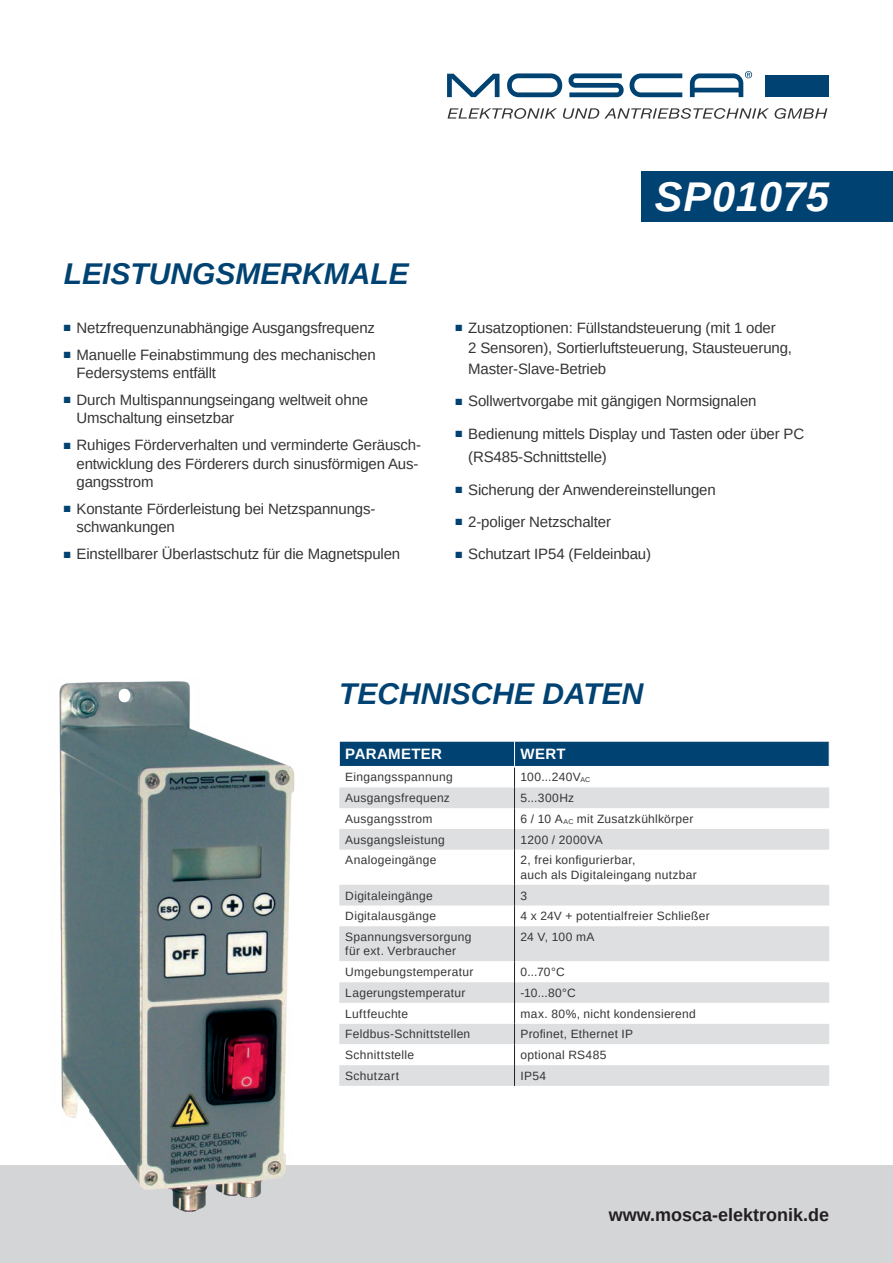
<style>
.page{position:relative;width:893px;height:1263px;background:#fff}
.page>*{position:absolute;margin:0;border:0;box-sizing:border-box;transform-origin:0 0}
.t1{font:italic 700 41.55px "Arimo";letter-spacing:.015em;color:#fff}
.t2{font:italic 700 30px "Arimo";color:#004272}
.t3{font:700 18px "Arimo";color:#231f20}
.t4{font:15px/18.5px "Arimo";letter-spacing:-.01em;color:#363536}
.t5{font:700 15px "Arimo";letter-spacing:.025em;color:#fff}
.t6{font:12px/14.4px "Arimo";letter-spacing:.025em;color:#363536}
.s1{color:#004272}
</style>
<div class="page">
<div style="left:0;top:1166px;width:893px;height:97px;background:#d4d5d7"></div>
<svg style="left:339px;top:884px;width:490px;height:202px;fill:#dedfe1"></svg>
<svg style="left:339px;top:961px;width:490px;height:104px"></svg>
<hr style="left:514px;top:850px;width:1px;height:35px;background:#231f20">
<svg style="left:514px;top:885px;width:1px;height:41px"></svg>
<hr style="left:514px;top:926px;width:1px;height:35px;background:#231f20">
<svg style="left:514px;top:961px;width:1px;height:125px"></svg>
<svg style="left:339px;top:741px;width:491px;height:109px"></svg>
<hr style="left:339px;top:766px;width:175px;height:1px;background:#fff">
<hr style="left:514px;top:766px;width:315px;height:1px;background:#fff">
<img style="left:41px;top:681px;width:264px;height:531px">
<div style="left:642px;top:171px;width:251px;height:50px;background:#004272"></div>
<svg style="left:447px;top:108px;width:322px;height:11px"></svg>
<svg style="left:775px;top:108px;width:52px;height:11px"></svg>
<div style="left:765px;top:75px;width:64px;height:21px;background:#004272"></div>
<svg style="left:690px;top:71px;width:62px;height:26px"></svg>
<svg style="left:447px;top:74px;width:52px;height:23px"></svg>
<svg style="left:568px;top:73px;width:56px;height:24px"></svg>
<svg style="left:630px;top:73px;width:52px;height:24px"></svg>
<svg style="left:507px;top:73px;width:55px;height:24px"></svg>
<h2 class="t2" style="left:64px;top:253px;width:346px">LEISTUNGSMERKMALE</h2>
<p class="t4" style="left:64px;top:318px;width:313px"><span class="s1">■</span> Netzfrequenzunabhängige Ausgangsfrequenz</p>
<p class="t4" style="left:77px;top:345px;width:301px;text-indent:-13px"><span class="s1">■</span> Manuelle Feinabstimmung des mechanischen<br>Federsystems entfällt</p>
<p class="t4" style="left:77px;top:391px;width:293px;text-indent:-13px"><span class="s1">■</span> Durch Multispannungseingang weltweit ohne<br>Umschaltung einsetzbar</p>
<p class="t4" style="left:77px;top:436px;width:346px;text-indent:-13px"><span class="s1">■</span> Ruhiges Förderverhalten und verminderte Geräusch&shy;entwicklung des Förderers durch sinusförmigen Aus&shy;gangsstrom</p>
<p class="t4" style="left:77px;top:500px;width:300px;text-indent:-13px"><span class="s1">■</span> Konstante Förderleistung bei Netzspannungs&shy;schwankungen</p>
<p class="t4" style="left:64px;top:545px;width:338px"><span class="s1">■</span> Einstellbarer Überlastschutz für die Magnetspulen</p>
<h1 class="t1" style="left:655px;top:168px;width:176px">SP01075</h1>
<p class="t4" style="left:468px;top:317px;width:325px;line-height:20.7px;text-indent:-13px"><span class="s1">■</span> Zusatzoptionen: Füllstandsteuerung (mit 1 oder<br>2 Sensoren), Sortierluftsteuerung, Stausteuerung,<br>Master-Slave-Betrieb</p>
<p class="t4" style="left:455px;top:392px;width:303px"><span class="s1">■</span> Sollwertvorgabe mit gängigen Normsignalen</p>
<p class="t4" style="left:468px;top:422px;width:338px;line-height:23.7px;text-indent:-13px"><span class="s1">■</span> Bedienung mittels Display und Tasten oder über PC (RS485-Schnittstelle)</p>
<p class="t4" style="left:455px;top:480px;width:262px"><span class="s1">■</span> Sicherung der Anwendereinstellungen</p>
<p class="t4" style="left:455px;top:513px;width:157px"><span class="s1">■</span> 2-poliger Netzschalter</p>
<p class="t4" style="left:455px;top:545px;width:197px"><span class="s1">■</span> Schutzart IP54 (Feldeinbau)</p>
<h2 class="t2" style="left:339px;top:673px;width:306px">TECHNISCHE DATEN</h2>
<p class="t5" style="left:345px;top:744px;width:98px">PARAMETER</p>
<p class="t5" style="left:520px;top:744px;width:47px">WERT</p>
<p class="t6" style="left:345px;top:770px;width:109px">Eingangsspannung</p>
<p class="t6" style="left:520px;top:770px;width:71px">100...240V<sub>AC</sub></p>
<p class="t6" style="left:345px;top:791px;width:106px">Ausgangsfrequenz</p>
<p class="t6" style="left:520px;top:791px;width:55px">5...300Hz</p>
<p class="t6" style="left:345px;top:812px;width:89px">Ausgangsstrom</p>
<p class="t6" style="left:520px;top:812px;width:174px">6 / 10 A<sub>AC</sub> mit Zusatzkühlkörper</p>
<p class="t6" style="left:345px;top:832px;width:101px">Ausgangsleistung</p>
<p class="t6" style="left:520px;top:832px;width:84px">1200 / 2000VA</p>
<p class="t6" style="left:345px;top:853px;width:93px">Analogeingänge</p>
<p class="t6" style="left:520px;top:853px;width:178px">2, frei konfigurierbar,<br>auch als Digitaleingang nutzbar</p>
<p class="t6" style="left:345px;top:888px;width:89px">Digitaleingänge</p>
<p class="t6" style="left:520px;top:888px;width:8px">3</p>
<p class="t6" style="left:345px;top:909px;width:92px">Digitalausgänge</p>
<p class="t6" style="left:520px;top:909px;width:191px">4 x 24V + potentialfreier Schließer</p>
<p class="t6" style="left:345px;top:930px;width:128px">Spannungsversorgung für ext. Verbraucher</p>
<p class="t6" style="left:520px;top:930px;width:75px">24 V, 100 mA</p>
<p class="t6" style="left:345px;top:965px;width:130px">Umgebungstemperatur</p>
<p class="t6" style="left:520px;top:965px;width:46px">0...70°C</p>
<p class="t6" style="left:345px;top:986px;width:122px">Lagerungstemperatur</p>
<p class="t6" style="left:520px;top:986px;width:57px">-10...80°C</p>
<p class="t6" style="left:345px;top:1006px;width:64px">Luftfeuchte</p>
<p class="t6" style="left:520px;top:1006px;width:177px">max. 80%, nicht kondensierend</p>
<p class="t6" style="left:345px;top:1027px;width:126px">Feldbus-Schnittstellen</p>
<p class="t6" style="left:520px;top:1027px;width:114px">Profinet, Ethernet IP</p>
<p class="t6" style="left:345px;top:1048px;width:70px">Schnittstelle</p>
<p class="t6" style="left:520px;top:1048px;width:87px">optional RS485</p>
<p class="t6" style="left:345px;top:1068px;width:55px">Schutzart</p>
<p class="t6" style="left:520px;top:1068px;width:27px">IP54</p>
<p class="t3" style="left:609px;top:1202px;width:222px">www.mosca-elektronik.de</p>
</div>
